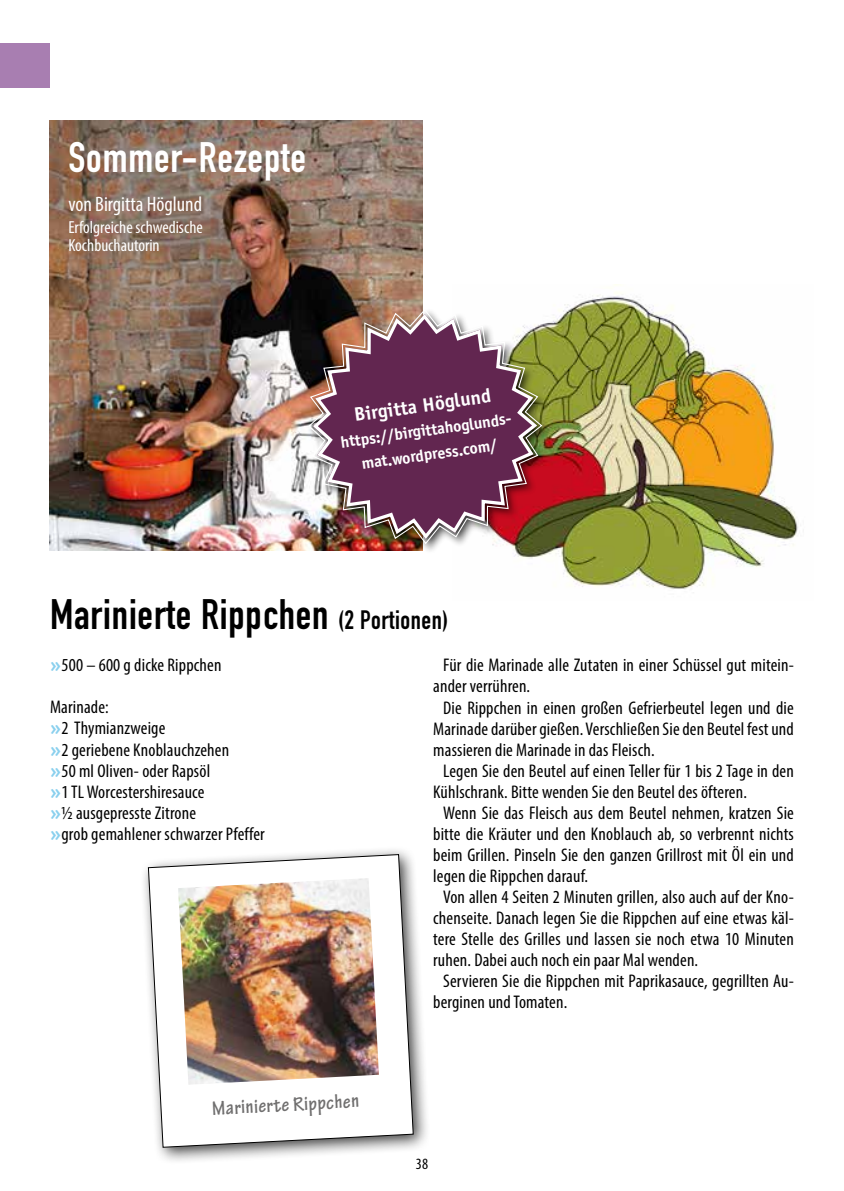
<style>
.page{position:relative;width:844px;height:1191px;background:#fff}
.page>*{position:absolute;margin:0;border:0;box-sizing:border-box;transform-origin:0 0}
.t1{font:42px "DIN Engschrift";letter-spacing:.02em;color:#000}
.t2{font:42px "DIN Engschrift";letter-spacing:.02em;color:#fff}
.t3{font:700 condensed 21px "Tekton Pro";color:#706f6f}
.t4{font:condensed 21px "Myriad Pro";color:#fff}
.t5{font:700 19.43px "Officina Sans Std";color:#fff}
.t6{font:condensed 18.38px/21px "Myriad Pro";letter-spacing:.01em;color:#000}
.t7{font:condensed 17.5px/17.5px "Myriad Pro";color:#fff}
.t8{font:700 16.28px/24.3px "Officina Sans Std";color:#fff;text-align:center}
.t9{font:condensed 15.75px "Myriad Pro";color:#000}
.s1{font-size:26.25px}
.s2{font-family:"Officina Sans Std";font-weight:700;font-stretch:normal;color:#8ad0ee}
</style>
<div class="page">
<div style="left:139px;top:845px;width:291px;height:320px;background:#000;opacity:.75"></div>
<svg style="left:148px;top:854px;width:265px;height:293px"></svg>
<img style="left:178px;top:878px;width:201px;height:206px">
<div style="left:0;top:44px;width:49px;height:44px;background:#a87eb1"></div>
<img style="left:49px;top:120px;width:373px;height:430px">
<img style="left:514px;top:284px;width:284px;height:305px">
<div style="left:307px;top:307px;width:245px;height:247px;background:#000;opacity:.75"></div>
<img style="left:307px;top:308px;width:236px;height:237px">
<h1 class="t2" style="left:68px;top:133px;width:239px">Sommer-Rezepte</h1>
<p class="t4" style="left:68px;top:191px;width:135px">von Birgitta Höglund</p>
<p class="t7" style="left:68px;top:219px;width:136px">Erfolgreiche schwedische<br>Kochbuchautorin</p>
<p class="t5" style="left:352px;top:402px;width:139px;rotate:-8deg">Birgitta Höglund</p>
<p class="t8" style="left:339px;top:430px;width:176px;rotate:-8deg">https://birgittahoglunds&shy;mat.wordpress.com/</p>
<h1 class="t1" style="left:50px;top:589px;width:399px">Marinierte Rippchen <span class="s1">(2 Portionen)</span></h1>
<p class="t6" style="left:50px;top:654px;width:173px"><span class="s2">»</span>500 – 600 g dicke Rippchen</p>
<p class="t6" style="left:50px;top:696px;width:216px">Marinade:<br><span class="s2">»</span>2 Thymianzweige<br><span class="s2">»</span>2 geriebene Knoblauchzehen<br><span class="s2">»</span>50 ml Oliven- oder Rapsöl<br><span class="s2">»</span>1 TL Worcestershiresauce<br><span class="s2">»</span>½ ausgepresste Zitrone<br><span class="s2">»</span>grob gemahlener schwarzer Pfeffer</p>
<p class="t6" style="left:443px;top:654px;width:352px">Für die Marinade alle Zutaten in einer Schüssel gut mitein-</p>
<p class="t6" style="left:433px;top:675px;width:98px">ander verrühren.</p>
<p class="t6" style="left:443px;top:696px;width:352px">Die Rippchen in einen großen Gefrierbeutel legen und die</p>
<p class="t6" style="left:433px;top:717px;width:362px">Marinade darüber gießen. Verschließen Sie den Beutel fest und</p>
<p class="t6" style="left:433px;top:738px;width:223px">massieren die Marinade in das Fleisch.</p>
<p class="t6" style="left:443px;top:759px;width:352px">Legen Sie den Beutel auf einen Teller für 1 bis 2 Tage in den</p>
<p class="t6" style="left:433px;top:780px;width:315px">Kühlschrank. Bitte wenden Sie den Beutel des öfteren.</p>
<p class="t6" style="left:443px;top:801px;width:352px">Wenn Sie das Fleisch aus dem Beutel nehmen, kratzen Sie</p>
<p class="t6" style="left:433px;top:822px;width:362px">bitte die Kräuter und den Knoblauch ab, so verbrennt nichts</p>
<p class="t6" style="left:433px;top:843px;width:362px">beim Grillen. Pinseln Sie den ganzen Grillrost mit Öl ein und</p>
<p class="t6" style="left:433px;top:864px;width:156px">legen die Rippchen darauf.</p>
<p class="t6" style="left:443px;top:885px;width:352px">Von allen 4 Seiten 2 Minuten grillen, also auch auf der Kno-</p>
<p class="t6" style="left:433px;top:906px;width:362px">chenseite. Danach legen Sie die Rippchen auf eine etwas käl-</p>
<p class="t6" style="left:433px;top:927px;width:362px">tere Stelle des Grilles und lassen sie noch etwa 10 Minuten</p>
<p class="t6" style="left:433px;top:948px;width:266px">ruhen. Dabei auch noch ein paar Mal wenden.</p>
<p class="t6" style="left:443px;top:969px;width:352px">Servieren Sie die Rippchen mit Paprikasauce, gegrillten Au-</p>
<p class="t6" style="left:433px;top:990px;width:136px">berginen und Tomaten.</p>
<p class="t3" style="left:211px;top:1096px;width:149px;rotate:-3deg">Marinierte Rippchen</p>
<p class="t9" style="left:416px;top:1154px;width:14px">38</p>
</div>
